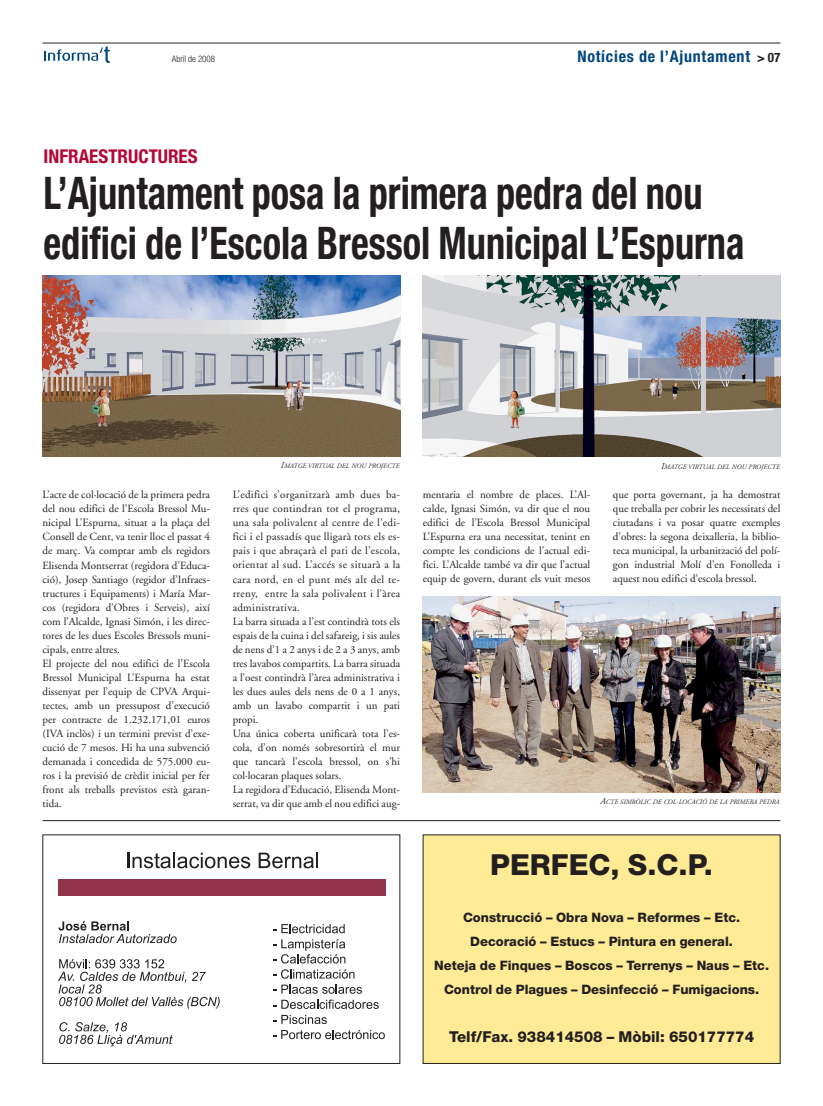
<style>
.page{position:relative;width:823px;height:1106px;background:#fff}
.page>*{position:absolute;margin:0;border:0;box-sizing:border-box;transform-origin:0 0}
.t1{font:700 condensed 45px/50px "Helvetica Neue";color:#231f20;scale:.85 1}
.t2{font:800 29px "Helvetica Neue";color:#231f20}
.t3{font:700 condensed 19px "Helvetica Neue";color:#b30738}
.t4{font:700 condensed 16px "Helvetica Neue";letter-spacing:.05em;color:#00467f}
.t5{font:800 15px "Helvetica Neue";color:#231f20}
.t6{font:800 13px/24px "Helvetica Neue";color:#231f20;text-align:center}
.t7{font:11px/14px "Adobe Garamond";color:#231f20}
.t8{font:300 condensed 9px "Helvetica Neue";color:#231f20}
.t9{font:italic 6.8px "Adobe Garamond";color:#231f20}
.s1{font-size:13px;color:#231f20}
.s2{font-size:9px}
</style>
<div class="page">
<hr style="left:42px;top:43px;width:738px;height:1px;background:#231f20">
<svg style="left:44px;top:46px;width:66px;height:17px"></svg>
<img style="left:422px;top:596px;width:357px;height:196px">
<img style="left:422px;top:275px;width:357px;height:182px">
<img style="left:42px;top:275px;width:358px;height:181px">
<svg style="left:127px;top:852px;width:123px;height:16px"></svg>
<svg style="left:258px;top:852px;width:60px;height:16px"></svg>
<svg style="left:59px;top:1022px;width:114px;height:24px"></svg>
<svg style="left:58px;top:959px;width:161px;height:49px"></svg>
<svg style="left:58px;top:921px;width:118px;height:22px"></svg>
<svg style="left:273px;top:1030px;width:111px;height:9px"></svg>
<svg style="left:273px;top:1014px;width:54px;height:10px"></svg>
<svg style="left:273px;top:999px;width:105px;height:9px"></svg>
<svg style="left:273px;top:984px;width:89px;height:9px"></svg>
<svg style="left:273px;top:969px;width:81px;height:9px"></svg>
<svg style="left:273px;top:924px;width:71px;height:9px"></svg>
<div style="left:58px;top:879px;width:327px;height:17px;background:#91334a"></div>
<svg style="left:273px;top:939px;width:72px;height:24px"></svg>
<div style="left:423px;top:835px;width:356px;height:228px;background:#ffeb95"></div>
<hr style="left:42px;top:820px;width:738px;height:1px;background:#231f20">
<p class="t8" style="left:172px;top:55px;width:45px">Abril de 2008</p>
<h3 class="t4" style="left:577px;top:50px;width:204px">Notícies de l’Ajuntament <span class="s1">&gt; 07</span></h3>
<h3 class="t3" style="left:43px;top:149px;width:155px">INFRAESTRUCTURES</h3>
<h1 class="t1" style="left:43px;top:172px;width:825px">L’Ajuntament posa la primera pedra del nou edifici de l’Escola Bressol Municipal L’Espurna</h1>
<p class="t9" style="left:281px;top:463px;width:120px"><span class="s2">I</span>MATGE VIRTUAL DEL NOU PROJECTE</p>
<p class="t9" style="left:660px;top:463px;width:120px"><span class="s2">I</span>MATGE VIRTUAL DEL NOU PROJECTE</p>
<p class="t7" style="left:42px;top:489px;width:169px">L’acte de col·locació de la primera pedra del nou edifici de l’Escola Bressol Mu&shy;nicipal L’Espurna, situat a la plaça del Consell de Cent, va tenir lloc el passat 4 de març. Va comptar amb els regidors Elisenda Montserrat (regidora d’Educa&shy;ció), Josep Santiago (regidor d’Infraes&shy;tructures i Equipaments) i María Mar&shy;cos (regidora d’Obres i Serveis), així com l’Alcalde, Ignasi Simón, i les direc&shy;tores de les dues Escoles Bressols muni&shy;cipals, entre altres.<br>El projecte del nou edifici de l’Escola Bressol Municipal L’Espurna ha estat dissenyat per l’equip de CPVA Arqui&shy;tectes, amb un pressupost d’execució per contracte de 1.232.171,01 euros (IVA inclòs) i un termini previst d’exe&shy;cució de 7 mesos. Hi ha una subvenció demanada i concedida de 575.000 eu&shy;ros i la previsió de crèdit inicial per fer front als treballs previstos està garan&shy;tida.</p>
<p class="t7" style="left:232px;top:489px;width:169px">L’edifici s’organitzarà amb dues ba&shy;rres que contindran tot el programa, una sala polivalent al centre de l’edi&shy;fici i el passadís que lligarà tots els es&shy;pais i que abraçarà el pati de l’escola, orientat al sud. L’accés se situarà a la cara nord, en el punt més alt del te&shy;rreny, entre la sala polivalent i l’àrea administrativa.<br>La barra situada a l’est contindrà tots els espais de la cuina i del safareig, i sis aules de nens d’1 a 2 anys i de 2 a 3 anys, amb tres lavabos compartits. La barra situada a l’oest contindrà l’àrea administrativa i les dues aules dels nens de 0 a 1 anys, amb un lavabo compartit i un pati propi.<br>Una única coberta unificarà tota l’es&shy;cola, d’on només sobresortirà el mur que tancarà l’escola bressol, on s’hi col·locaran plaques solars.<br>La regidora d’Educació, Elisenda Mont&shy;serrat, va dir que amb el nou edifici aug-</p>
<p class="t7" style="left:422px;top:489px;width:169px;text-align:justify">mentaria el nombre de places. L’Al&shy;calde, Ignasi Simón, va dir que el nou edifici de l’Escola Bressol Municipal L’Espurna era una necessitat, tenint en compte les condicions de l’actual edi&shy;fici. L’Alcalde també va dir que l’actual equip de govern, durant els vuit mesos</p>
<p class="t7" style="left:612px;top:489px;width:169px;text-align:justify">que porta governant, ja ha demostrat que treballa per cobrir les necessitats del ciutadans i va posar quatre exemples d’obres: la segona deixalleria, la biblio&shy;teca municipal, la urbanització del polí&shy;gon industrial Molí d’en Fonolleda i aquest nou edifici d’escola bressol.</p>
<p class="t9" style="left:600px;top:799px;width:180px"><span class="s2">A</span>CTE SIMBÒLIC DE COL<span class="s2">·</span>LOCACIÓ DE LA PRIMERA PEDRA</p>
<h2 class="t2" style="left:490px;top:854px;width:224px">PERFEC, S.C.P.</h2>
<p class="t6" style="left:434px;top:906px;width:336px">Construcció – Obra Nova – Reformes – Etc.<br>Decoració – Estucs – Pintura en general.<br>Neteja de Finques – Boscos – Terrenys – Naus – Etc.<br>Control de Plagues – Desinfecció – Fumigacions.</p>
<h3 class="t5" style="left:448px;top:1031px;width:306px">Telf/Fax. 938414508 – Mòbil: 650177774</h3>
</div>
